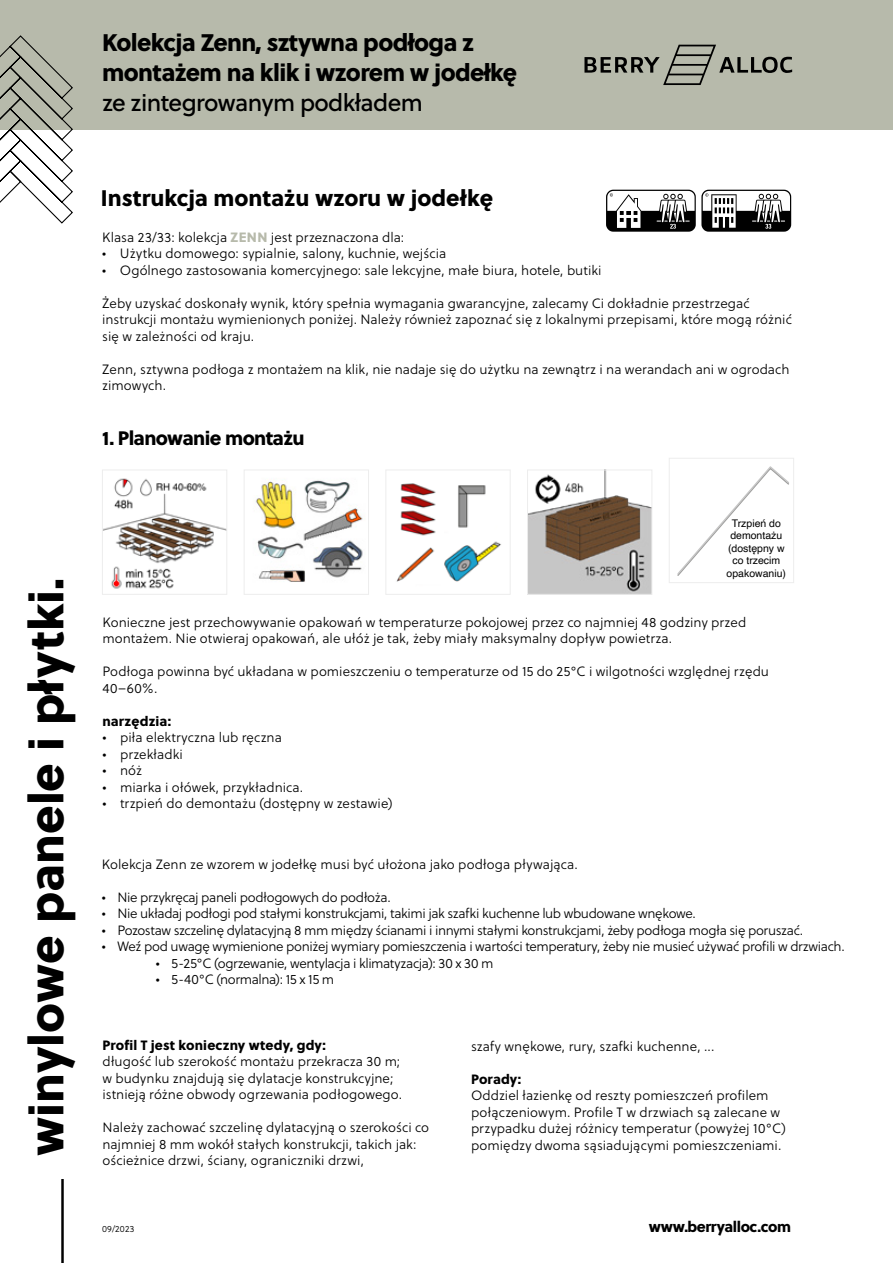
<style>
.page{position:relative;width:893px;height:1263px;background:#fff}
.page>*{position:absolute;margin:0;border:0;box-sizing:border-box;transform-origin:0 0}
.t1{font:48px "Soleil Xb";color:#000}
.t2{font:24px/30px "Soleil Xb";letter-spacing:-.025em;color:#000}
.t3{font:24px "Soleil Bk";letter-spacing:-.025em;color:#000}
.t4{font:22.5px "Soleil Xb";color:#000}
.t5{font:19.5px "Soleil Xb";letter-spacing:-.03em;color:#000}
.t6{font:15px "Soleil Xb";letter-spacing:-.03em;color:#000}
.t7{font:13.5px/16.5px "Soleil Lt";color:#000}
.t8{font:13.5px "Soleil Lt";letter-spacing:-.025em;color:#000}
.t9{font:13.5px "Soleil Lt";letter-spacing:-.03em;color:#000}
.t10{font:13.5px "Soleil Xb";letter-spacing:.01em;color:#000}
.t11{font:13.5px "Soleil Lt";letter-spacing:-.02em;color:#000}
.t12{font:10.5px/12.6px "Helvetica";color:#000;text-align:center}
.t13{font:9px "Soleil Lt";letter-spacing:.02em;color:#000}
.s1{font-family:"Soleil Xb";color:#b7baab}
</style>
<div class="page">
<div style="left:0;top:0;width:893px;height:130px;background:#b7baab"></div>
<svg style="left:0;top:35px;width:73px;height:189px"></svg>
<img style="left:396px;top:483px;width:105px;height:99px">
<div style="left:385px;top:470px;width:126px;height:125px;border:1px solid #ededed"></div>
<hr style="left:61px;top:1179px;width:3px;height:84px;background:#000">
<svg style="left:584px;top:45px;width:208px;height:40px"></svg>
<svg style="left:677px;top:466px;width:112px;height:110px"></svg>
<div style="left:669px;top:458px;width:125px;height:125px;border:1px solid #ededed"></div>
<img style="left:104px;top:478px;width:121px;height:111px">
<div style="left:102px;top:470px;width:125px;height:125px;border:1px solid #ededed"></div>
<img style="left:529px;top:472px;width:121px;height:121px">
<div style="left:527px;top:470px;width:125px;height:125px;border:1px solid #ededed"></div>
<img style="left:255px;top:480px;width:108px;height:102px">
<div style="left:244px;top:470px;width:125px;height:125px;border:1px solid #ededed"></div>
<h2 class="t2" style="left:102px;top:26px;width:417px">Kolekcja Zenn, sztywna podłoga z montażem na klik i wzorem w jodełkę</h2>
<h2 class="t3" style="left:102px;top:84px;width:322px">ze zintegrowanym podkładem</h2>
<h3 class="t4" style="left:101px;top:181px;width:394px">Instrukcja montażu wzoru w jodełkę</h3>
<p class="t7" style="left:102px;top:229px;width:304px">Klasa 23/33: kolekcja <span class="s1">ZENN</span> jest przeznaczona dla:</p>
<p class="t7" style="left:102px;top:245px;width:345px">• Użytku domowego: sypialnie, salony, kuchnie, wejścia</p>
<p class="t7" style="left:102px;top:262px;width:501px">• Ogólnego zastosowania komercyjnego: sale lekcyjne, małe biura, hotele, butiki</p>
<p class="t7" style="left:102px;top:295px;width:691px">Żeby uzyskać doskonały wynik, który spełnia wymagania gwarancyjne, zalecamy Ci dokładnie przestrzegać instrukcji montażu wymienionych poniżej. Należy również zapoznać się z lokalnymi przepisami, które mogą różnić się w zależności od kraju.</p>
<p class="t7" style="left:102px;top:361px;width:689px">Zenn, sztywna podłoga z montażem na klik, nie nadaje się do użytku na zewnątrz i na werandach ani w ogrodach zimowych.</p>
<h3 class="t5" style="left:102px;top:423px;width:204px">1. Planowanie montażu</h3>
<h1 class="t1" style="left:8px;top:1156px;width:579px;rotate:-90deg">winylowe panele i płytki.</h1>
<p class="t12" style="left:727px;top:517px;width:61px">Trzpień do demontażu (dostępny w co trzecim opakowaniu)</p>
<p class="t7" style="left:102px;top:614px;width:645px">Konieczne jest przechowywanie opakowań w temperaturze pokojowej przez co najmniej 48 godziny przed montażem. Nie otwieraj opakowań, ale ułóż je tak, żeby miały maksymalny dopływ powietrza.</p>
<p class="t7" style="left:102px;top:663px;width:668px">Podłoga powinna być układana w pomieszczeniu o temperaturze od 15 do 25°C i wilgotności względnej rzędu<br>40–60%.</p>
<p class="t10" style="left:102px;top:710px;width:70px">narzędzia:</p>
<p class="t7" style="left:102px;top:729px;width:181px">• piła elektryczna lub ręczna</p>
<p class="t7" style="left:102px;top:746px;width:82px">• przekładki</p>
<p class="t7" style="left:102px;top:762px;width:41px">• nóż</p>
<p class="t7" style="left:102px;top:779px;width:202px">• miarka i ołówek, przykładnica.</p>
<p class="t7" style="left:102px;top:795px;width:291px">• trzpień do demontażu (dostępny w zestawie)</p>
<p class="t7" style="left:102px;top:856px;width:478px">Kolekcja Zenn ze wzorem w jodełkę musi być ułożona jako podłoga pływająca.</p>
<p class="t11" style="left:102px;top:888px;width:290px">• Nie przykręcaj paneli podłogowych do podłoża.</p>
<p class="t8" style="left:102px;top:904px;width:596px">• Nie układaj podłogi pod stałymi konstrukcjami, takimi jak szafki kuchenne lub wbudowane wnękowe.</p>
<p class="t9" style="left:102px;top:920px;width:703px">• Pozostaw szczelinę dylatacyjną 8 mm między ścianami i innymi stałymi konstrukcjami, żeby podłoga mogła się poruszać.</p>
<p class="t8" style="left:102px;top:937px;width:744px">• Weź pod uwagę wymienione poniżej wymiary pomieszczenia i wartości temperatury, żeby nie musieć używać profili w drzwiach.</p>
<p class="t8" style="left:156px;top:953px;width:339px">• 5-25°C (ogrzewanie, wentylacja i klimatyzacja): 30 x 30 m</p>
<p class="t8" style="left:156px;top:970px;width:180px">• 5-40°C (normalna): 15 x 15 m</p>
<p class="t10" style="left:102px;top:1034px;width:225px">Profil T jest konieczny wtedy, gdy:</p>
<p class="t7" style="left:102px;top:1053px;width:301px">długość lub szerokość montażu przekracza 30 m; w budynku znajdują się dylatacje konstrukcyjne; istnieją różne obwody ogrzewania podłogowego.</p>
<p class="t7" style="left:102px;top:1119px;width:328px">Należy zachować szczelinę dylatacyjną o szerokości co najmniej 8 mm wokół stałych konstrukcji, takich jak: ościeżnice drzwi, ściany, ograniczniki drzwi,</p>
<p class="t7" style="left:471px;top:1037px;width:245px">szafy wnękowe, rury, szafki kuchenne, ...</p>
<p class="t10" style="left:471px;top:1068px;width:52px">Porady:</p>
<p class="t7" style="left:471px;top:1087px;width:317px">Oddziel łazienkę od reszty pomieszczeń profilem połączeniowym. Profile T w drzwiach są zalecane w przypadku dużej różnicy temperatur (powyżej 10°C) pomiędzy dwoma sąsiadującymi pomieszczeniami.</p>
<p class="t13" style="left:102px;top:1222px;width:34px">09/2023</p>
<p class="t6" style="left:649px;top:1214px;width:144px">www.berryalloc.com</p>
</div>
